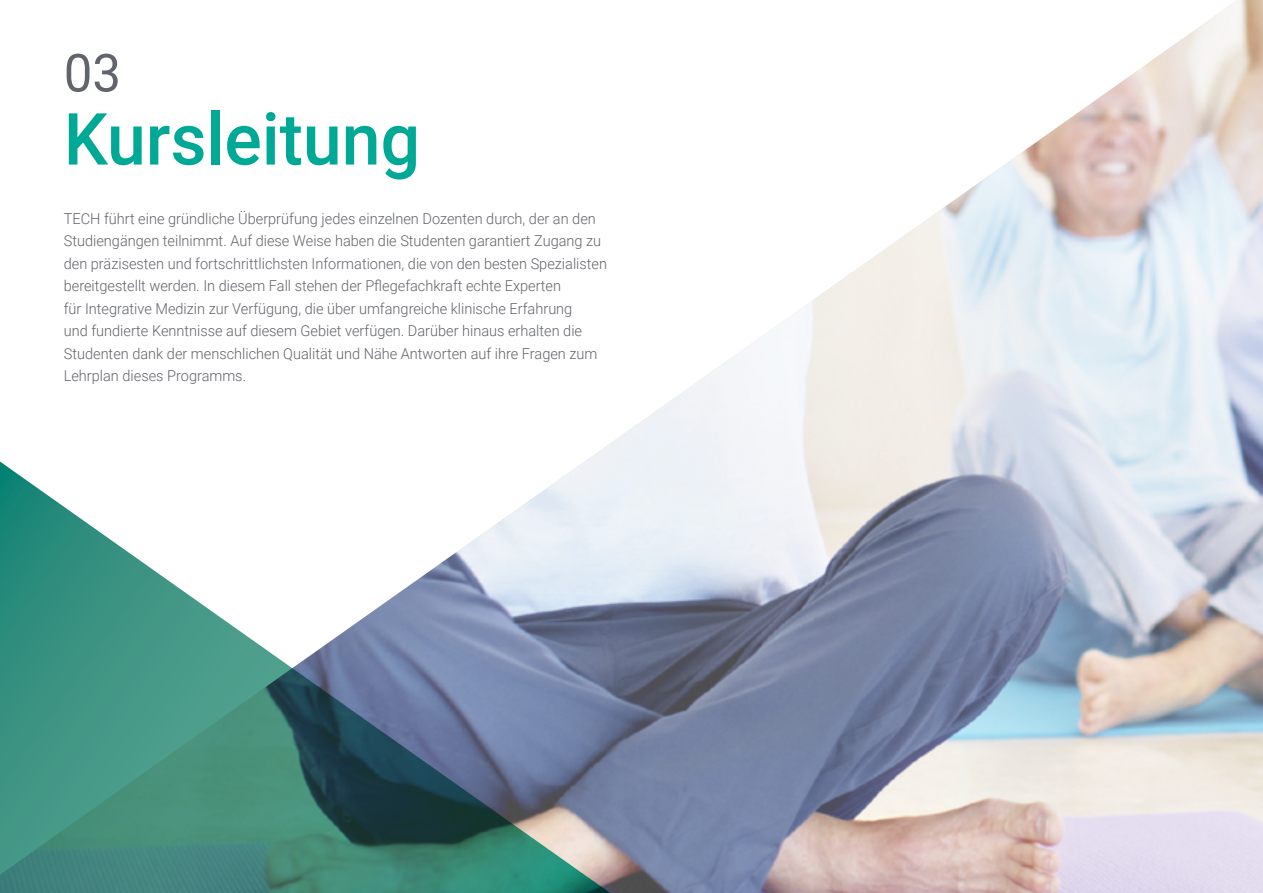
<style>
.page{position:relative;width:1263px;height:893px;background:#fff}
.page>*{position:absolute;margin:0;border:0;box-sizing:border-box;transform-origin:0 0}
.t1{font:500 72px "Roboto";color:#00a996}
.t2{font:52.5px "Roboto";color:#61646a}
.t3{font:300 15px/22.5px "Roboto";color:#61646a}
</style>
<div class="page">
<img style="left:607px;top:0;width:656px;height:893px">
<svg style="left:0;top:446px;width:640px;height:447px"></svg>
<h2 class="t2" style="left:64px;top:36px;width:59px">03</h2>
<h1 class="t1" style="left:64px;top:89px;width:358px">Kursleitung</h1>
<p class="t3" style="left:64px;top:207px;width:545px">TECH führt eine gründliche Überprüfung jedes einzelnen Dozenten durch, der an den Studiengängen teilnimmt. Auf diese Weise haben die Studenten garantiert Zugang zu den präzisesten und fortschrittlichsten Informationen, die von den besten Spezialisten bereitgestellt werden. In diesem Fall stehen der Pflegefachkraft echte Experten<br>für Integrative Medizin zur Verfügung, die über umfangreiche klinische Erfahrung<br>und fundierte Kenntnisse auf diesem Gebiet verfügen. Darüber hinaus erhalten die Studenten dank der menschlichen Qualität und Nähe Antworten auf ihre Fragen zum Lehrplan dieses Programms.</p>
</div>
